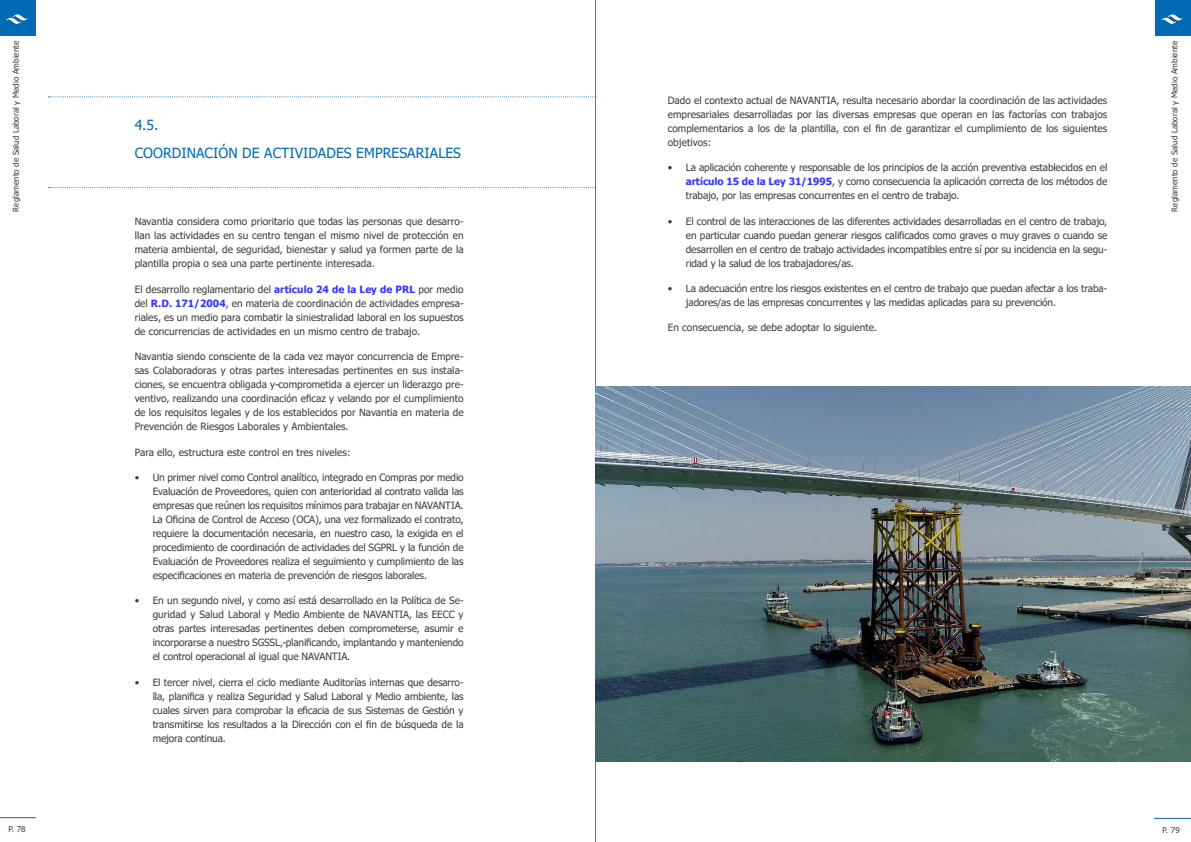
<style>
.page{position:relative;width:1191px;height:842px;background:#fff}
.page>*{position:absolute;margin:0;border:0;box-sizing:border-box;transform-origin:0 0}
.Elena_Título_secunda{font:14px "Tahoma";letter-spacing:.005em;color:#006ab4}
.Elena_Texto{font:10px/14px "Tahoma";letter-spacing:-.01em;color:#3c3c3b;text-align:justify}
.t1{font:8px "Tahoma";letter-spacing:.005em;color:#3c3c3b}
.s1{font-weight:700;color:#33f}
</style>
<div class="page">
<div style="left:0;top:0;width:36px;height:36px;background:#006ab4"></div>
<div style="left:1155px;top:0;width:36px;height:36px;background:#006ab4"></div>
<img style="left:7px;top:15px;width:20px;height:9px">
<img style="left:1161px;top:15px;width:21px;height:9px">
<hr style="left:0;top:817px;width:36px;height:1px;background:#006ab4">
<hr style="left:1154px;top:818px;width:37px;height:1px;background:#006ab4">
<hr style="left:595px;top:0;width:1px;height:842px;background:#706f6f">
<svg style="left:49px;top:187px;width:547px;height:1px"></svg>
<svg style="left:49px;top:96px;width:547px;height:1px"></svg>
<img style="left:595px;top:387px;width:596px;height:374px">
<p class="t1" style="left:11px;top:211px;width:172px;rotate:-90deg">Reglamento de Salud Laboral y Medio Ambiente</p>
<p class="Elena_Título_secunda" style="left:135px;top:115px;width:25px">4.5.</p>
<p class="Elena_Título_secunda" style="left:135px;top:143px;width:328px">COORDINACIÓN DE ACTIVIDADES EMPRESARIALES</p>
<p class="Elena_Texto" style="left:135px;top:215px;width:330px">Navantia considera como prioritario que todas las personas que desarro&shy;llan las actividades en su centro tengan el mismo nivel de protección en materia ambiental, de seguridad, bienestar y salud ya formen parte de la plantilla propia o sea una parte pertinente interesada.</p>
<p class="Elena_Texto" style="left:135px;top:283px;width:330px">El desarrollo reglamentario del <span class="s1">artículo 24 de la Ley de PRL</span> por medio del <span class="s1">R.D. 171/2004</span>, en materia de coordinación de actividades empresa&shy;riales, es un medio para combatir la siniestralidad laboral en los supuestos de concurrencias de actividades en un mismo centro de trabajo.</p>
<p class="Elena_Texto" style="left:135px;top:350px;width:330px">Navantia siendo consciente de la cada vez mayor concurrencia de Empre&shy;sas Colaboradoras y otras partes interesadas pertinentes en sus instala&shy;ciones, se encuentra obligada y comprometida a ejercer un liderazgo pre&shy;ventivo, realizando una coordinación eficaz y velando por el cumplimiento de los requisitos legales y de los establecidos por Navantia en materia de Prevención de Riesgos Laborales y Ambientales.</p>
<p class="Elena_Texto" style="left:135px;top:445px;width:217px">Para ello, estructura este control en tres niveles:</p>
<p class="Elena_Texto" style="left:153px;top:471px;width:312px;text-indent:-18px">• Un primer nivel como Control analítico, integrado en Compras por medio Evaluación de Proveedores, quien con anterioridad al contrato valida las empresas que reúnen los requisitos mínimos para trabajar en NAVANTIA.<br>La Oficina de Control de Acceso (OCA), una vez formalizado el contrato, requiere la documentación necesaria, en nuestro caso, la exigida en el procedimiento de coordinación de actividades del SGPRL y la función de Evaluación de Proveedores realiza el seguimiento y cumplimiento de las especificaciones en materia de prevención de riesgos laborales.</p>
<p class="Elena_Texto" style="left:153px;top:594px;width:312px;text-indent:-18px">• En un segundo nivel, y como así está desarrollado en la Política de Se&shy;guridad y Salud Laboral y Medio Ambiente de NAVANTIA, las EECC y otras partes interesadas pertinentes deben comprometerse, asumir e incorporarse a nuestro SGSSL, planificando, implantando y manteniendo el control operacional al igual que NAVANTIA.</p>
<p class="Elena_Texto" style="left:153px;top:675px;width:312px;text-indent:-18px">• El tercer nivel, cierra el ciclo mediante Auditorías internas que desarro&shy;lla, planifica y realiza Seguridad y Salud Laboral y Medio ambiente, las cuales sirven para comprobar la eficacia de sus Sistemas de Gestión y transmitirse los resultados a la Dirección con el fin de búsqueda de la mejora continua.</p>
<p class="Elena_Texto" style="left:668px;top:94px;width:441px">Dado el contexto actual de NAVANTIA, resulta necesario abordar la coordinación de las actividades empresariales desarrolladas por las diversas empresas que operan en las factorías con trabajos complementarios a los de la plantilla, con el fin de garantizar el cumplimiento de los siguientes objetivos:</p>
<p class="Elena_Texto" style="left:686px;top:161px;width:423px;text-indent:-18px">• La aplicación coherente y responsable de los principios de la acción preventiva establecidos en el <span class="s1">artículo 15 de la Ley 31/1995</span>, y como consecuencia la aplicación correcta de los métodos de trabajo, por las empresas concurrentes en el centro de trabajo.</p>
<p class="Elena_Texto" style="left:686px;top:215px;width:423px;text-indent:-18px">• El control de las interacciones de las diferentes actividades desarrolladas en el centro de trabajo, en particular cuando puedan generar riesgos calificados como graves o muy graves o cuando se desarrollen en el centro de trabajo actividades incompatibles entre sí por su incidencia en la segu&shy;ridad y la salud de los trabajadores/as.</p>
<p class="Elena_Texto" style="left:686px;top:282px;width:423px;text-indent:-18px">• La adecuación entre los riesgos existentes en el centro de trabajo que puedan afectar a los traba&shy;jadores/as de las empresas concurrentes y las medidas aplicadas para su prevención.</p>
<p class="Elena_Texto" style="left:668px;top:321px;width:211px">En consecuencia, se debe adoptar lo siguiente.</p>
<p class="t1" style="left:1169px;top:211px;width:172px;rotate:-90deg">Reglamento de Salud Laboral y Medio Ambiente</p>
<p class="t1" style="left:9px;top:823px;width:19px">P. 78</p>
<p class="t1" style="left:1162px;top:824px;width:19px">P. 79</p>
</div>
